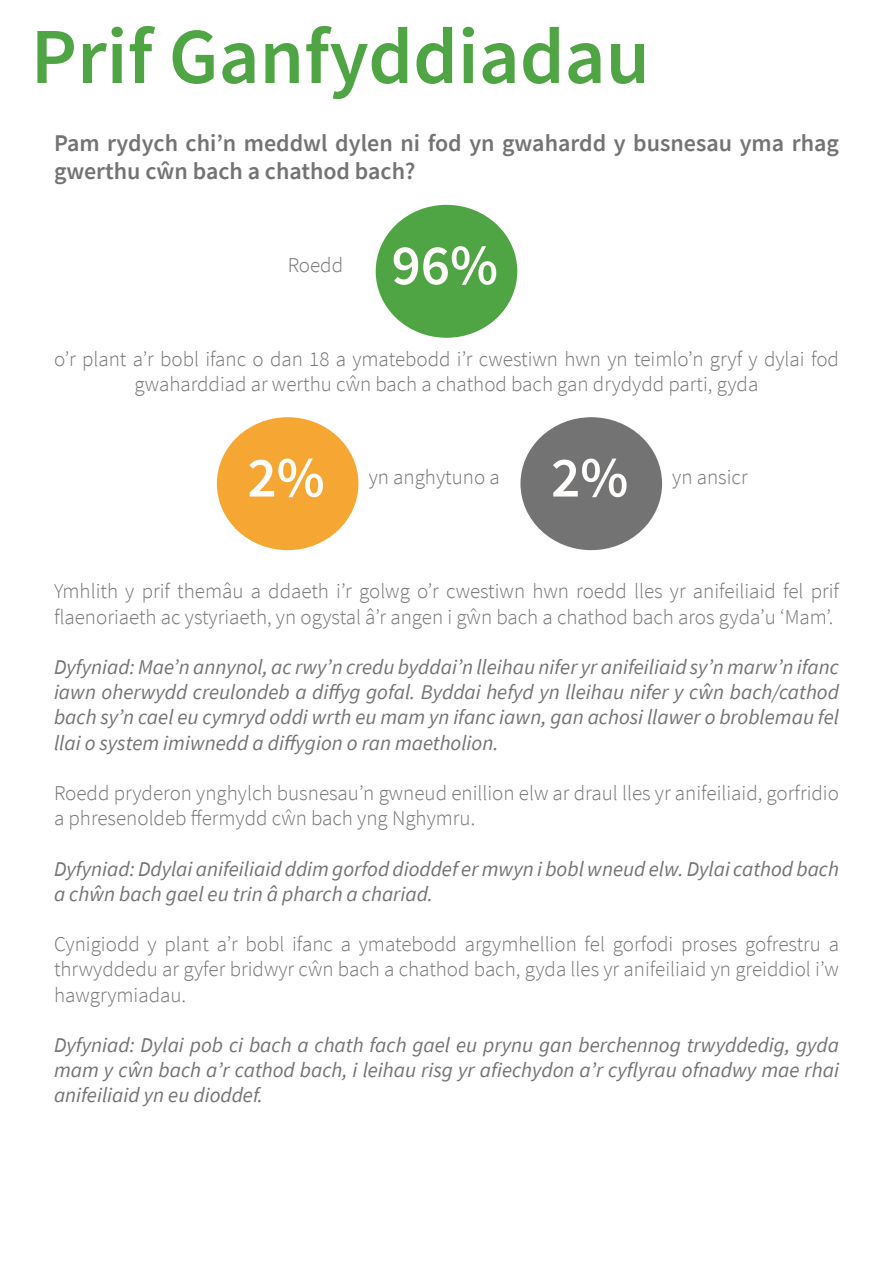
<style>
.page{position:relative;width:893px;height:1263px;background:#fff}
.page>*{position:absolute;margin:0;border:0;box-sizing:border-box;transform-origin:0 0}
.t1{font:600 79.5px "Source Sans Pro";color:#4fa543}
.t2{font:600 57px "Source Sans Pro";color:#fffefd}
.t3{font:600 24px/28.8px "Source Sans Pro";color:#737373}
.t4{font:300 21px "Source Sans Pro";color:#737373}
.t5{font:italic 21px/25.2px "Source Sans Pro";color:#737373;text-align:justify}
</style>
<div class="page">
<div style="left:376px;top:205px;width:141px;height:133px;background:#4fa543;border-radius:50%"></div>
<div style="left:520px;top:417px;width:142px;height:133px;background:#737373;border-radius:50%"></div>
<div style="left:217px;top:417px;width:141px;height:133px;background:#f6a733;border-radius:50%"></div>
<p class="t1" style="left:31px;top:4px;width:620px">Prif Ganfyddiadau</p>
<p class="t3" style="left:54px;top:128px;width:786px">Pam rydych chi’n meddwl dylen ni fod yn gwahardd y busnesau yma rhag gwerthu cŵn bach a chathod bach?</p>
<p class="t4" style="left:288px;top:252px;width:57px">Roedd</p>
<p class="t2" style="left:392px;top:228px;width:108px">96%</p>
<p class="t4" style="left:54px;top:346px;width:786px">o’r plant a’r bobl ifanc o dan 18 a ymatebodd i’r cwestiwn hwn yn teimlo’n gryf y dylai fod</p>
<p class="t4" style="left:135px;top:371px;width:625px">gwaharddiad ar werthu cŵn bach a chathod bach gan drydydd parti, gyda</p>
<p class="t2" style="left:247px;top:440px;width:79px">2%</p>
<p class="t2" style="left:551px;top:440px;width:79px">2%</p>
<p class="t4" style="left:369px;top:465px;width:133px">yn anghytuno a</p>
<p class="t4" style="left:672px;top:465px;width:77px">yn ansicr</p>
<p class="t4" style="left:54px;top:578px;width:787px">Ymhlith y prif themâu a ddaeth i’r golwg o’r cwestiwn hwn roedd lles yr anifeiliaid fel prif</p>
<p class="t4" style="left:54px;top:604px;width:781px">flaenoriaeth ac ystyriaeth, yn ogystal â’r angen i gŵn bach a chathod bach aros gyda’u ‘Mam’.</p>
<p class="t5" style="left:54px;top:654px;width:786px">Dyfyniad: Mae’n annynol, ac rwy’n credu byddai’n lleihau nifer yr anifeiliaid sy’n marw’n ifanc</p>
<p class="t5" style="left:54px;top:679px;width:786px">iawn oherwydd creulondeb a diffyg gofal. Byddai hefyd yn lleihau nifer y cŵn bach/cathod bach sy’n cael eu cymryd oddi wrth eu mam yn ifanc iawn, gan achosi llawer o broblemau fel llai o system imiwnedd a diffygion o ran maetholion.</p>
<p class="t4" style="left:54px;top:780px;width:786px">Roedd pryderon ynghylch busnesau’n gwneud enillion elw ar draul lles yr anifeiliaid, gorfridio</p>
<p class="t4" style="left:54px;top:805px;width:423px">a phresenoldeb ffermydd cŵn bach yng Nghymru.</p>
<p class="t5" style="left:54px;top:856px;width:786px">Dyfyniad: Ddylai anifeiliaid ddim gorfod dioddef er mwyn i bobl wneud elw. Dylai cathod bach a chŵn bach gael eu trin â pharch a chariad.</p>
<p class="t4" style="left:54px;top:931px;width:786px">Cynigiodd y plant a’r bobl ifanc a ymatebodd argymhellion fel gorfodi proses gofrestru a</p>
<p class="t4" style="left:54px;top:956px;width:786px">thrwyddedu ar gyfer bridwyr cŵn bach a chathod bach, gyda lles yr anifeiliaid yn greiddiol i’w</p>
<p class="t4" style="left:54px;top:982px;width:134px">hawgrymiadau.</p>
<p class="t5" style="left:54px;top:1032px;width:786px">Dyfyniad: Dylai pob ci bach a chath fach gael eu prynu gan berchennog trwyddedig, gyda mam y cŵn bach a’r cathod bach, i leihau risg yr afiechydon a’r cyflyrau ofnadwy mae rhai anifeiliaid yn eu dioddef.</p>
</div>
